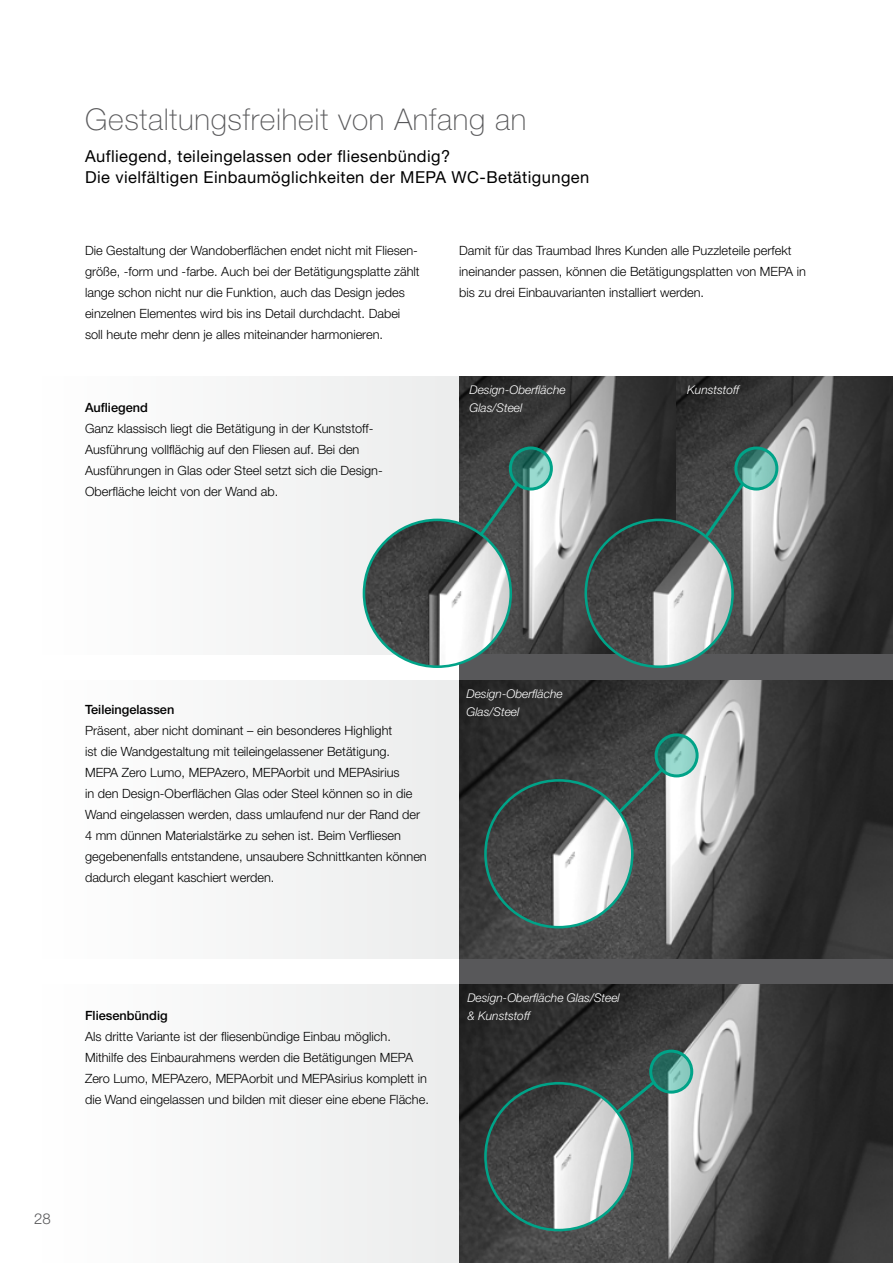
<style>
.page{position:relative;width:893px;height:1263px;background:#fff}
.page>*{position:absolute;margin:0;border:0;box-sizing:border-box;transform-origin:0 0}
.t1{font:100 30px "Helvetica Neue";letter-spacing:.025em;color:#58585a}
.t2{font:16.5px/21px "Helvetica Neue";letter-spacing:.025em;color:#000}
.t3{font:300 15px "Helvetica Neue";color:#58585a}
.t4{font:300 12.75px/21px "Helvetica Neue";color:#000}
.t5{font:500 12.75px "Helvetica Neue";color:#000}
.t6{font:italic 300 12px/18px "Helvetica Neue";color:#fff}
</style>
<div class="page">
<div style="left:43px;top:376px;width:416px;height:279px;background:#f6f6f6"></div>
<div style="left:43px;top:680px;width:416px;height:279px;background:#f5f5f5"></div>
<div style="left:43px;top:984px;width:416px;height:279px;background:#f5f5f5"></div>
<div style="left:459px;top:376px;width:434px;height:887px;background:#58585a"></div>
<img style="left:459px;top:376px;width:217px;height:278px">
<svg style="left:676px;top:376px;width:217px;height:278px;background:#545554"></svg>
<img style="left:459px;top:680px;width:434px;height:279px">
<img style="left:459px;top:984px;width:434px;height:279px">
<img style="left:364px;top:520px;width:147px;height:147px;border-radius:73px">
<div style="left:363px;top:519px;width:149px;height:149px;border:3px solid #00a388;border-radius:50%"></div>
<img style="left:586px;top:520px;width:147px;height:147px;border-radius:73px">
<div style="left:584px;top:519px;width:150px;height:149px;border:3px solid #00a388;border-radius:50%"></div>
<img style="left:485px;top:780px;width:147px;height:147px;border-radius:73px">
<div style="left:484px;top:779px;width:150px;height:149px;border:3px solid #00a388;border-radius:50%"></div>
<img style="left:485px;top:1083px;width:147px;height:147px;border-radius:73px">
<div style="left:484px;top:1082px;width:150px;height:149px;border:3px solid #00a388;border-radius:50%"></div>
<svg style="left:613px;top:1077px;width:46px;height:39px"></svg>
<svg style="left:510px;top:448px;width:41px;height:41px"></svg>
<div style="left:509px;top:446px;width:44px;height:44px;border:3px solid #00a388;border-radius:50%"></div>
<svg style="left:736px;top:448px;width:41px;height:41px"></svg>
<div style="left:734px;top:446px;width:44px;height:44px;border:3px solid #00a388;border-radius:50%"></div>
<svg style="left:656px;top:735px;width:41px;height:41px"></svg>
<div style="left:655px;top:733px;width:44px;height:44px;border:3px solid #00a388;border-radius:50%"></div>
<svg style="left:651px;top:1051px;width:41px;height:41px"></svg>
<div style="left:649px;top:1049px;width:44px;height:44px;border:3px solid #00a388;border-radius:50%"></div>
<svg style="left:615px;top:765px;width:51px;height:51px"></svg>
<svg style="left:476px;top:480px;width:45px;height:59px"></svg>
<svg style="left:702px;top:480px;width:45px;height:60px"></svg>
<h1 class="t1" style="left:85px;top:102px;width:443px">Gestaltungsfreiheit von Anfang an</h1>
<p class="t2" style="left:85px;top:145px;width:506px">Aufliegend, teileingelassen oder fliesenbündig?<br>Die vielfältigen Einbaumöglichkeiten der MEPA WC-Betätigungen</p>
<p class="t4" style="left:85px;top:239px;width:336px">Die Gestaltung der Wandoberflächen endet nicht mit Fliesen&shy;größe, -form und -farbe. Auch bei der Betätigungsplatte zählt lange schon nicht nur die Funktion, auch das Design jedes einzelnen Elementes wird bis ins Detail durchdacht. Dabei soll heute mehr denn je alles miteinander harmonieren.</p>
<p class="t4" style="left:459px;top:239px;width:348px">Damit für das Traumbad Ihres Kunden alle Puzzleteile perfekt ineinander passen, können die Betätigungsplatten von MEPA in bis zu drei Einbauvarianten installiert werden.</p>
<p class="t5" style="left:85px;top:400px;width:64px">Aufliegend</p>
<p class="t4" style="left:85px;top:418px;width:299px">Ganz klassisch liegt die Betätigung in der Kunststoff-Ausführung vollflächig auf den Fliesen auf. Bei den Ausführungen in Glas oder Steel setzt sich die Design-Oberfläche leicht von der Wand ab.</p>
<p class="t6" style="left:469px;top:380px;width:98px">Design-Oberfläche<br>Glas/Steel</p>
<p class="t6" style="left:687px;top:380px;width:54px">Kunststoff</p>
<p class="t5" style="left:85px;top:702px;width:91px">Teileingelassen</p>
<p class="t4" style="left:85px;top:719px;width:343px">Präsent, aber nicht dominant – ein besonderes Highlight<br>ist die Wandgestaltung mit teileingelassener Betätigung.<br>MEPA Zero Lumo, MEPAzero, MEPAorbit und MEPAsirius<br>in den Design-Oberflächen Glas oder Steel können so in die Wand eingelassen werden, dass umlaufend nur der Rand der 4 mm dünnen Materialstärke zu sehen ist. Beim Verfliesen gegebenenfalls entstandene, unsaubere Schnittkanten können dadurch elegant kaschiert werden.</p>
<p class="t6" style="left:466px;top:685px;width:98px">Design-Oberfläche<br>Glas/Steel</p>
<p class="t5" style="left:85px;top:1008px;width:84px">Fliesenbündig</p>
<p class="t4" style="left:85px;top:1026px;width:345px">Als dritte Variante ist der fliesenbündige Einbau möglich.<br>Mithilfe des Einbaurahmens werden die Betätigungen MEPA Zero Lumo, MEPAzero, MEPAorbit und MEPAsirius komplett in die Wand eingelassen und bilden mit dieser eine ebene Fläche.</p>
<p class="t6" style="left:467px;top:989px;width:154px">Design-Oberfläche Glas/Steel &amp; Kunststoff</p>
<p class="t3" style="left:34px;top:1209px;width:18px">28</p>
</div>
